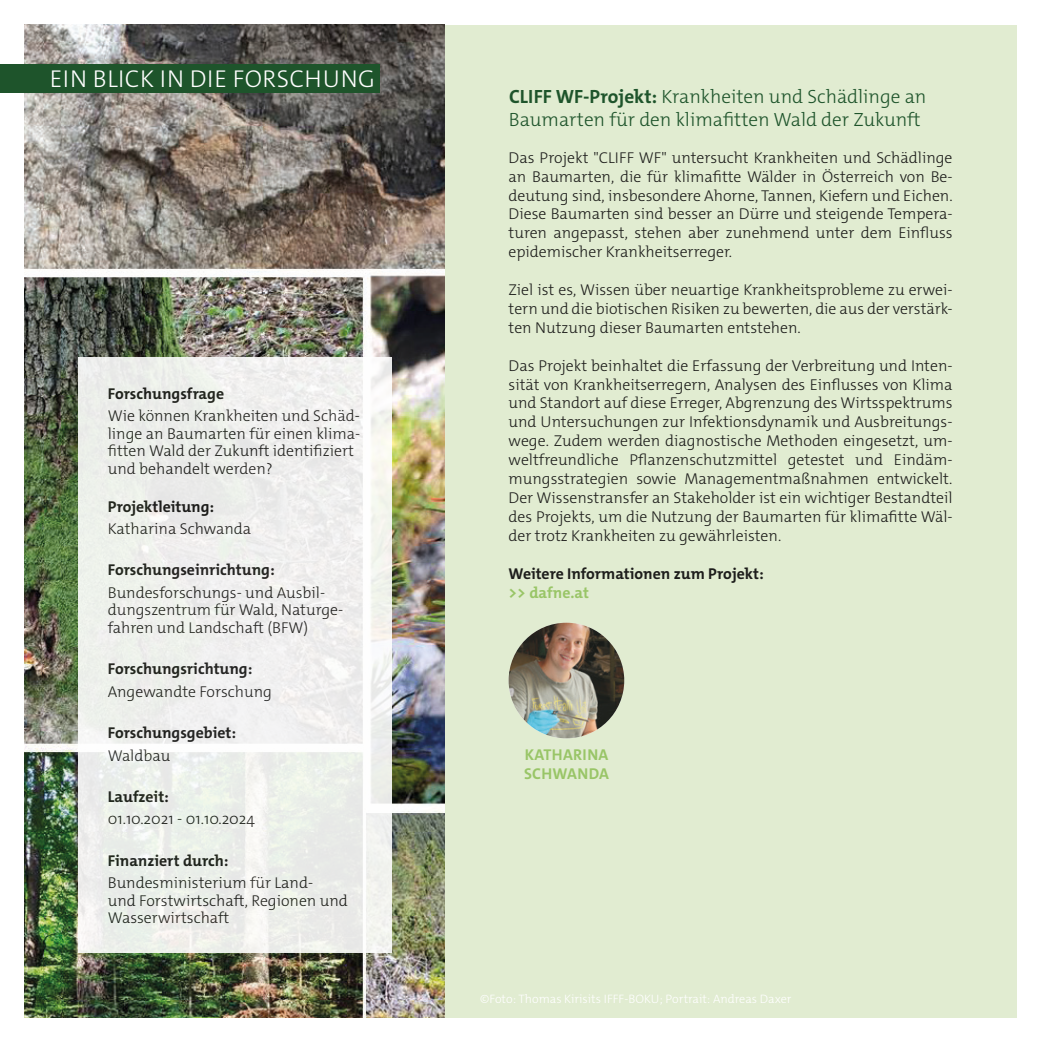
<style>
.page{position:relative;width:1042px;height:1042px;background:#fff}
.page>*{position:absolute;margin:0;border:0;box-sizing:border-box;transform-origin:0 0}
.Akzent_Themenseite{font:300 24.5px "The Mix C5";letter-spacing:.02em;color:#fff}
.Überschrift_Dünn{font:300 19.25px/23.1px "The Mix C5";color:#1e542b}
.Fließtext{font:300 15.75px/18.9px "The Mix C5";color:#1d1d1b;text-align:justify}
.t1{font:700 15.75px "The Mix C5";color:#1d1d1b}
.Überschrift_Box{font:700 15.75px/18.9px "The Mix C5";letter-spacing:.02em;color:#99c567}
.Projektlink{font:700 15.75px "The Mix C5";color:#99c567}
.t2{font:300 12.25px "The Mix C5";color:#fff}
.s1{font-weight:700}
</style>
<div class="page">
<div style="left:444px;top:25px;width:573px;height:992px;background:#e1ecd1"></div>
<img style="left:25px;top:25px;width:419px;height:992px">
<svg style="left:78px;top:357px;width:313px;height:596px;fill:#eef0ec"></svg>
<div style="left:0;top:64px;width:379px;height:28px;background:#1e542b"></div>
<img style="left:508px;top:623px;width:116px;height:115px;border-radius:58px">
<p class="Akzent_Themenseite" style="left:50px;top:63px;width:327px">EIN BLICK IN DIE FORSCHUNG</p>
<p class="t1" style="left:108px;top:383px;width:118px">Forschungsfrage</p>
<p class="Fließtext" style="left:108px;top:407px;width:254px;line-height:17.5px;text-align:left">Wie können Krankheiten und Schäd&shy;linge an Baumarten für einen klima&shy;fitten Wald der Zukunft identifiziert und behandelt werden?</p>
<p class="t1" style="left:108px;top:496px;width:108px">Projektleitung:</p>
<p class="Fließtext" style="left:108px;top:519px;width:145px">Katharina Schwanda</p>
<p class="t1" style="left:108px;top:560px;width:168px">Forschungseinrichtung:</p>
<p class="Fließtext" style="left:108px;top:584px;width:237px;line-height:17.5px;text-align:left">Bundesforschungs- und Ausbil&shy;dungszentrum für Wald, Naturge&shy;fahren und Landschaft (BFW)</p>
<p class="t1" style="left:108px;top:659px;width:146px">Forschungsrichtung:</p>
<p class="Fließtext" style="left:108px;top:682px;width:166px">Angewandte Forschung</p>
<p class="t1" style="left:108px;top:723px;width:130px">Forschungsgebiet:</p>
<p class="Fließtext" style="left:108px;top:746px;width:64px">Waldbau</p>
<p class="t1" style="left:108px;top:786px;width:63px">Laufzeit:</p>
<p class="Fließtext" style="left:108px;top:810px;width:149px">01.10.2021 - 01.10.2024</p>
<p class="t1" style="left:108px;top:850px;width:122px">Finanziert durch:</p>
<p class="Fließtext" style="left:108px;top:874px;width:242px;line-height:17.5px;text-align:left">Bundesministerium für Land-<br>und Forstwirtschaft, Regionen und<br>Wasserwirtschaft</p>
<p class="Überschrift_Dünn" style="left:509px;top:85px;width:419px"><span class="s1">CLIFF WF-Projekt:</span> Krankheiten und Schädlinge an<br>Baumarten für den klimafitten Wald der Zukunft</p>
<p class="Fließtext" style="left:508px;top:148px;width:445px">Das Projekt "CLIFF WF" untersucht Krankheiten und Schädlinge an Baumarten, die für klimafitte Wälder in Österreich von Be&shy;deutung sind, insbesondere Ahorne, Tannen, Kiefern und Eichen.<br>Diese Baumarten sind besser an Dürre und steigende Tempera&shy;turen angepasst, stehen aber zunehmend unter dem Einfluss epidemischer Krankheitserreger.</p>
<p class="Fließtext" style="left:508px;top:280px;width:445px">Ziel ist es, Wissen über neuartige Krankheitsprobleme zu erwei&shy;tern und die biotischen Risiken zu bewerten, die aus der verstärk&shy;ten Nutzung dieser Baumarten entstehen.</p>
<p class="Fließtext" style="left:508px;top:356px;width:445px">Das Projekt beinhaltet die Erfassung der Verbreitung und Inten&shy;sität von Krankheitserregern, Analysen des Einflusses von Klima und Standort auf diese Erreger, Abgrenzung des Wirtsspektrums und Untersuchungen zur Infektionsdynamik und Ausbreitungs&shy;wege. Zudem werden diagnostische Methoden eingesetzt, um&shy;weltfreundliche Pflanzenschutzmittel getestet und Eindäm&shy;mungsstrategien sowie Managementmaßnahmen entwickelt.<br>Der Wissenstransfer an Stakeholder ist ein wichtiger Bestandteil des Projekts, um die Nutzung der Baumarten für klimafitte Wäl&shy;der trotz Krankheiten zu gewährleisten.</p>
<p class="t1" style="left:508px;top:563px;width:257px">Weitere Informationen zum Projekt:</p>
<p class="Projektlink" style="left:508px;top:582px;width:82px">&gt;&gt; dafne.at</p>
<p class="Überschrift_Box" style="left:524px;top:746px;width:86px">KATHARINA<br>SCHWANDA</p>
<p class="t2" style="left:480px;top:991px;width:313px">©Foto: Thomas Kirisits IFFF-BOKU; Portrait: Andreas Daxer</p>
</div>
